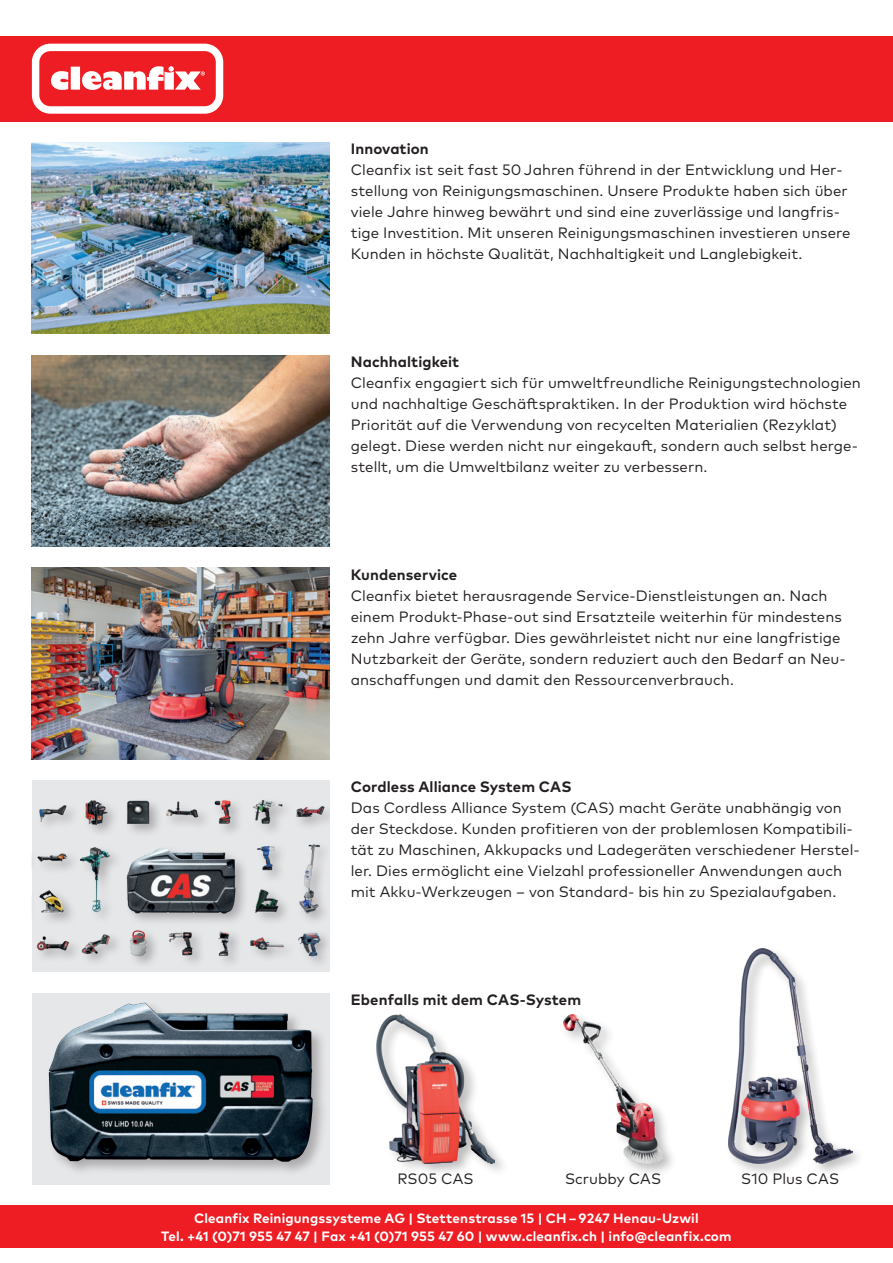
<style>
.page{position:relative;width:893px;height:1263px;background:#fff}
.page>*{position:absolute;margin:0;border:0;box-sizing:border-box;transform-origin:0 0}
._10_14_Regular{font:15px/21px "Mark W1 G";letter-spacing:.005em;color:#231f20}
._10_14_Bold{font:700 15px "Mark W1 G";letter-spacing:.005em;color:#231f20}
.t1{font:700 13.5px/18px "Mark W1 G";letter-spacing:.01em;color:#fff;text-align:center}
</style>
<div class="page">
<div style="left:0;top:36px;width:893px;height:85px;background:#ee1d23"></div>
<svg style="left:32px;top:44px;width:191px;height:70px"></svg>
<div style="left:0;top:1205px;width:893px;height:43px;background:#ee1d23"></div>
<img style="left:32px;top:780px;width:298px;height:192px">
<img style="left:32px;top:142px;width:298px;height:192px">
<img style="left:32px;top:355px;width:298px;height:191px">
<img style="left:32px;top:568px;width:298px;height:191px">
<div style="left:32px;top:993px;width:298px;height:191px;background:#e6e7e9"></div>
<div style="left:46px;top:1000px;width:282px;height:176px;background:#231f20;opacity:.3"></div>
<img style="left:49px;top:1003px;width:264px;height:159px">
<div style="left:374px;top:1012px;width:135px;height:166px;background:#231f20;opacity:.3"></div>
<img style="left:376px;top:1014px;width:119px;height:149px">
<div style="left:561px;top:1011px;width:117px;height:167px;background:#231f20;opacity:.3"></div>
<img style="left:563px;top:1014px;width:100px;height:149px">
<div style="left:725px;top:946px;width:141px;height:231px;background:#231f20;opacity:.3"></div>
<img style="left:728px;top:949px;width:124px;height:214px">
<p class="_10_14_Bold" style="left:351px;top:138px;width:79px">Innovation</p>
<p class="_10_14_Regular" style="left:351px;top:159px;width:501px">Cleanfix ist seit fast 50 Jahren führend in der Entwicklung und Her&shy;stellung von Reinigungsmaschinen. Unsere Produkte haben sich über viele Jahre hinweg bewährt und sind eine zuverlässige und langfris&shy;tige Investition. Mit unseren Reinigungsmaschinen investieren unsere Kunden in höchste Qualität, Nachhaltigkeit und Langlebigkeit.</p>
<p class="_10_14_Bold" style="left:351px;top:350px;width:110px">Nachhaltigkeit</p>
<p class="_10_14_Regular" style="left:351px;top:371px;width:512px">Cleanfix engagiert sich für umweltfreundliche Reinigungstechnologien und nachhaltige Geschäftspraktiken. In der Produktion wird höchste Priorität auf die Verwendung von recycelten Materialien (Rezyklat) gelegt. Diese werden nicht nur eingekauft, sondern auch selbst herge&shy;stellt, um die Umweltbilanz weiter zu verbessern.</p>
<p class="_10_14_Bold" style="left:351px;top:563px;width:108px">Kundenservice</p>
<p class="_10_14_Regular" style="left:351px;top:584px;width:496px">Cleanfix bietet herausragende Service-Dienstleistungen an. Nach einem Produkt-Phase-out sind Ersatzteile weiterhin für mindestens zehn Jahre verfügbar. Dies gewährleistet nicht nur eine langfristige Nutzbarkeit der Geräte, sondern reduziert auch den Bedarf an Neu&shy;anschaffungen und damit den Ressourcenverbrauch.</p>
<p class="_10_14_Bold" style="left:351px;top:775px;width:222px">Cordless Alliance System CAS</p>
<p class="_10_14_Regular" style="left:351px;top:796px;width:510px">Das Cordless Alliance System (CAS) macht Geräte unabhängig von der Steckdose. Kunden profitieren von der problemlosen Kompatibili&shy;tät zu Maschinen, Akkupacks und Ladegeräten verschiedener Herstel&shy;ler. Dies ermöglicht eine Vielzahl professioneller Anwendungen auch mit Akku-Werkzeugen – von Standard- bis hin zu Spezialaufgaben.</p>
<p class="_10_14_Bold" style="left:351px;top:988px;width:232px">Ebenfalls mit dem CAS-System</p>
<p class="_10_14_Regular" style="left:397px;top:1167px;width:78px">RS05 CAS</p>
<p class="_10_14_Regular" style="left:565px;top:1167px;width:98px">Scrubby CAS</p>
<p class="_10_14_Regular" style="left:741px;top:1167px;width:99px">S10 Plus CAS</p>
<p class="t1" style="left:161px;top:1209px;width:572px">Cleanfix Reinigungssysteme AG | Stettenstrasse 15 | CH – 9247 Henau-Uzwil<br>Tel. +41 (0)71 955 47 47 | Fax +41 (0)71 955 47 60 | www.cleanfix.ch | info@cleanfix.com</p>
</div>
